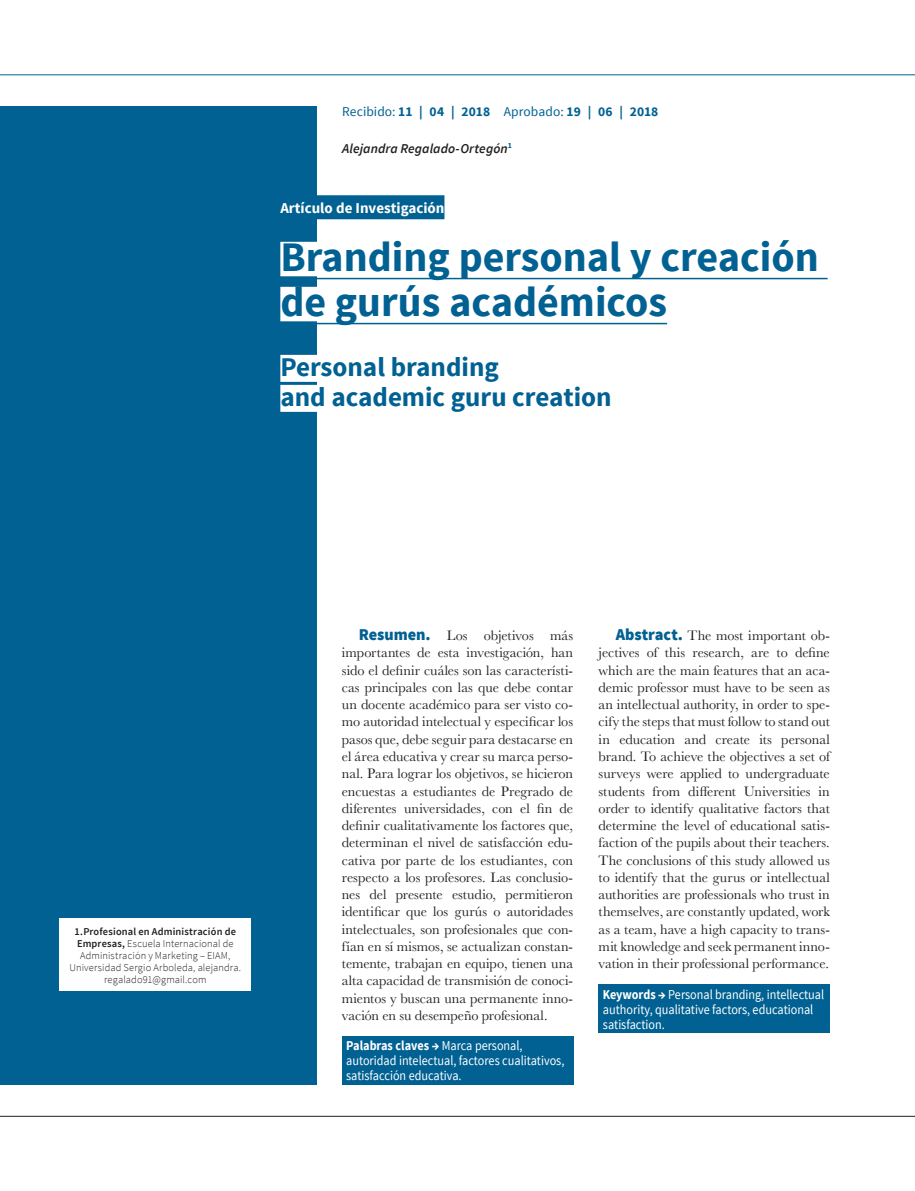
<style>
.page{position:relative;width:915px;height:1191px;background:#fff}
.page>*{position:absolute;margin:0;border:0;box-sizing:border-box;transform-origin:0 0}
.tituloArticulo{font:700 42px/45px "Source Sans Pro";color:#006192}
.tituloArticulo2{font:700 27px/30px "Source Sans Pro";color:#006192}
.tipoArticulo{font:700 15px "Source Sans Pro";color:#fff}
.txtResumen{font:14.25px/17.2px "Baskerville";letter-spacing:-.005em;color:#231f20;text-align:justify}
.txtResumenPalabras{font:13.5px/15px "Source Sans Pro";color:#fff;scale:.9 1}
.fecha{font:700 13.5px "Source Sans Pro";letter-spacing:.01em;color:#006192}
.autor{font:italic 600 13.5px "Source Sans Pro";letter-spacing:.005em;color:#231f20}
.infoautor{font:300 10.5px/12px "Source Sans Pro";letter-spacing:.015em;color:#231f20;text-align:center}
.s1{font-weight:400}
.s2{font-weight:600}
.s3{font-family:"Source Sans Pro";font-weight:900;font-size:16.5px;color:#006192}
.s4{font-weight:700}
</style>
<div class="page">
<hr style="left:0;top:74px;width:914px;height:1px;background:#006192">
<hr style="left:0;top:1116px;width:914px;height:1px;background:#231f20">
<div style="left:0;top:106px;width:316px;height:978px;background:#006192"></div>
<div style="left:60px;top:918px;width:191px;height:73px;background:#fff"></div>
<div style="left:280px;top:195px;width:164px;height:24px;background:#006192"></div>
<div style="left:280px;top:242px;width:547px;height:34px;background:#fff"></div>
<div style="left:280px;top:287px;width:386px;height:34px;background:#fff"></div>
<div style="left:280px;top:355px;width:224px;height:27px;background:#fff"></div>
<div style="left:280px;top:385px;width:331px;height:27px;background:#fff"></div>
<hr style="left:280px;top:278px;width:547px;height:1px;background:#006192">
<hr style="left:280px;top:323px;width:386px;height:1px;background:#006192">
<div style="left:342px;top:1036px;width:231px;height:48px;background:#006192"></div>
<div style="left:598px;top:984px;width:231px;height:49px;background:#006192"></div>
<p class="fecha" style="left:342px;top:103px;width:318px"><span class="s1">Recibido:</span> 11 | 04 | 2018 <span class="s1">Aprobado:</span> 19 | 06 | 2018</p>
<p class="autor" style="left:342px;top:140px;width:171px">Alejandra Regalado-Ortegón<sup>1</sup></p>
<p class="tipoArticulo" style="left:280px;top:199px;width:165px">Artículo de Investigación</p>
<p class="tituloArticulo" style="left:280px;top:236px;width:540px">Branding personal y creación de gurús académicos</p>
<p class="tituloArticulo2" style="left:280px;top:353px;width:333px">Personal branding<br>and academic guru creation</p>
<p class="infoautor" style="left:69px;top:925px;width:173px"><span class="s2">1.Profesional en Administración de Empresas,</span> Escuela Internacional de Administración y Marketing – EIAM, Universidad Sergio Arboleda, alejandra. regalado91@gmail.com</p>
<p class="txtResumen" style="left:342px;top:627px;width:233px;text-indent:17px"><span class="s3">Resumen.</span> Los objetivos más importantes de esta investigación, han sido el definir cuáles son las característi&shy;cas principales con las que debe contar un docente académico para ser visto co&shy;mo autoridad intelectual y especificar los pasos que, debe seguir para destacarse en el área educativa y crear su marca perso&shy;nal. Para lograr los objetivos, se hicieron encuestas a estudiantes de Pregrado de diferentes universidades, con el fin de definir cualitativamente los factores que, determinan el nivel de satisfacción edu&shy;cativa por parte de los estudiantes, con respecto a los profesores. Las conclusio&shy;nes del presente estudio, permitieron identificar que los gurús o autoridades intelectuales, son profesionales que con&shy;fían en sí mismos, se actualizan constan&shy;temente, trabajan en equipo, tienen una alta capacidad de transmisión de conoci&shy;mientos y buscan una permanente inno&shy;vación en su desempeño profesional.</p>
<p class="txtResumenPalabras" style="left:346px;top:1038px;width:244px"><span class="s4">Palabras claves →</span> Marca personal, autoridad intelectual, factores cualitativos, satisfacción educativa.</p>
<p class="txtResumen" style="left:598px;top:627px;width:233px;text-indent:17px"><span class="s3">Abstract.</span> The most important ob&shy;jectives of this research, are to define which are the main features that an aca&shy;demic professor must have to be seen as an intellectual authority, in order to spe&shy;cify the steps that must follow to stand out in education and create its personal brand. To achieve the objectives a set of surveys were applied to undergraduate students from different Universities in order to identify qualitative factors that determine the level of educational satis&shy;faction of the pupils about their teachers.<br>The conclusions of this study allowed us to identify that the gurus or intellectual authorities are professionals who trust in themselves, are constantly updated, work as a team, have a high capacity to trans&shy;mit knowledge and seek permanent inno&shy;vation in their professional performance.</p>
<p class="txtResumenPalabras" style="left:602px;top:987px;width:247px"><span class="s4">Keywords →</span> Personal branding, intellectual authority, qualitative factors, educational satisfaction.</p>
</div>
